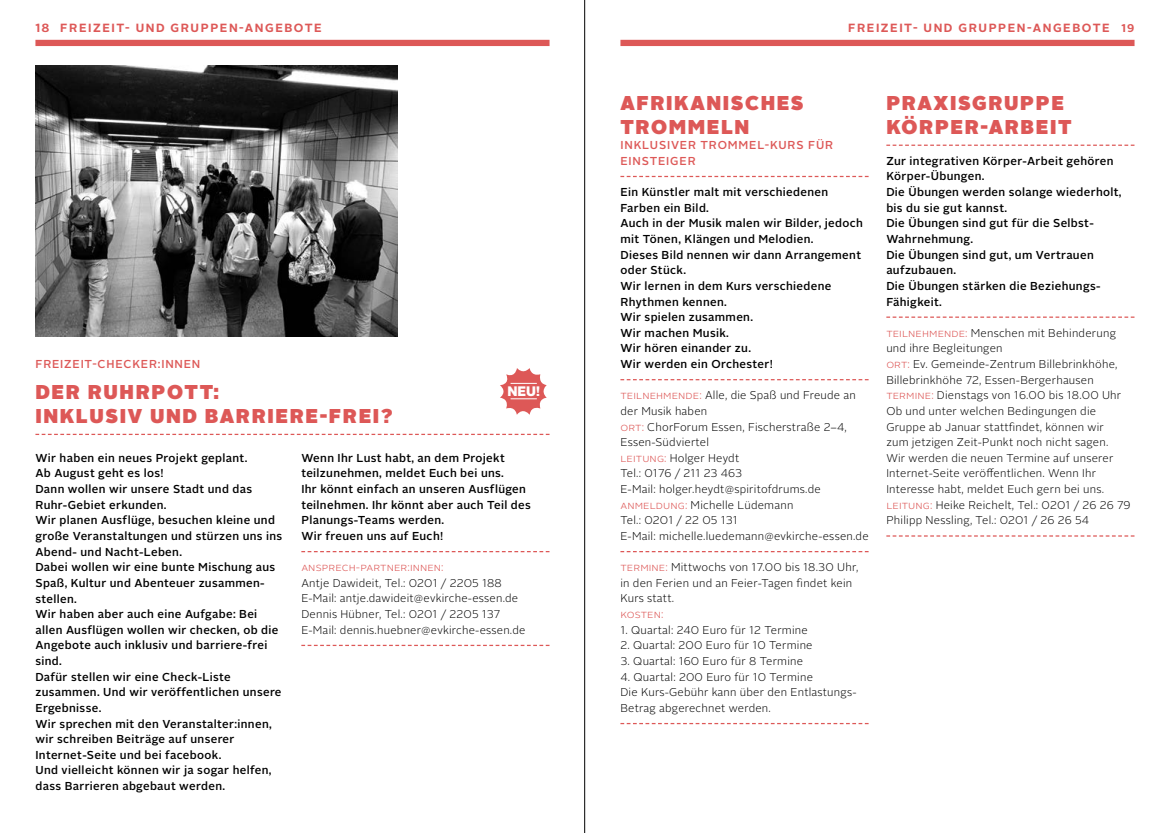
<style>
.page{position:relative;width:1170px;height:833px;background:#fff}
.page>*{position:absolute;margin:0;border:0;box-sizing:border-box;transform-origin:0 0}
.t1{font:900 20px/23.5px "Alright Sans";letter-spacing:.08em;color:#dd5857}
.t2{font:900 13.75px "Alright Sans";color:#fff}
.t3{font:700 11.88px "Alright Sans";letter-spacing:.13em;color:#dd5857}
.t4{font:500 11.5px/15.6px "Alright Sans";letter-spacing:.03em;color:#000}
.t5{font:500 11.5px/15.6px "Alright Sans";letter-spacing:.07em;color:#dd5857}
.t6{font:300 11.5px "Alright Sans";letter-spacing:.01em;color:#dd5857}
.t7{font:300 11.25px/15.6px "Alright Sans";letter-spacing:.02em;color:#000}
.s1{font-size:11.25px}
.s2{font-size:11.5px;color:#dd5857}
</style>
<div class="page">
<div style="left:620px;top:40px;width:514px;height:6px;background:#dd5857"></div>
<div style="left:35px;top:40px;width:514px;height:6px;background:#dd5857"></div>
<svg style="left:500px;top:368px;width:46px;height:47px"></svg>
<svg style="left:35px;top:434px;width:514px;height:1px"></svg>
<svg style="left:301px;top:551px;width:248px;height:1px"></svg>
<svg style="left:301px;top:645px;width:248px;height:1px"></svg>
<img style="left:35px;top:66px;width:362px;height:271px">
<svg style="left:620px;top:176px;width:248px;height:1px"></svg>
<svg style="left:620px;top:379px;width:248px;height:1px"></svg>
<svg style="left:620px;top:551px;width:248px;height:1px"></svg>
<svg style="left:620px;top:723px;width:248px;height:1px"></svg>
<svg style="left:886px;top:145px;width:248px;height:1px"></svg>
<svg style="left:886px;top:316px;width:248px;height:2px"></svg>
<svg style="left:886px;top:535px;width:248px;height:1px"></svg>
<hr style="left:584px;top:0;width:1px;height:833px;background:#000">
<p class="t3" style="left:35px;top:20px;width:288px">18 FREIZEIT- UND GRUPPEN-ANGEBOTE</p>
<p class="t3" style="left:848px;top:20px;width:288px">FREIZEIT- UND GRUPPEN-ANGEBOTE <span class="s1">19</span></p>
<p class="t5" style="left:35px;top:356px;width:166px">FREIZEIT-CHECKER:INNEN</p>
<h1 class="t1" style="left:35px;top:380px;width:359px">DER RUHRPOTT:<br>INKLUSIV UND BARRIERE-FREI?</h1>
<p class="t4" style="left:35px;top:450px;width:248px">Wir haben ein neues Projekt geplant.<br>Ab August geht es los!<br>Dann wollen wir unsere Stadt und das<br>Ruhr-Gebiet erkunden.<br>Wir planen Ausflüge, besuchen kleine und große Veranstaltungen und stürzen uns ins<br>Abend- und Nacht-Leben.<br>Dabei wollen wir eine bunte Mischung aus<br>Spaß, Kultur und Abenteuer zusammen&shy;stellen.<br>Wir haben aber auch eine Aufgabe: Bei allen Ausflügen wollen wir checken, ob die<br>Angebote auch inklusiv und barriere-frei sind.<br>Dafür stellen wir eine Check-Liste zusammen. Und wir veröffentlichen unsere<br>Ergebnisse.<br>Wir sprechen mit den Veranstalter:innen, wir schreiben Beiträge auf unserer<br>Internet-Seite und bei facebook.<br>Und vielleicht können wir ja sogar helfen, dass Barrieren abgebaut werden.</p>
<p class="t4" style="left:301px;top:450px;width:231px">Wenn Ihr Lust habt, an dem Projekt teilzunehmen, meldet Euch bei uns.<br>Ihr könnt einfach an unseren Ausflügen teilnehmen. Ihr könnt aber auch Teil des<br>Planungs-Teams werden.<br>Wir freuen uns auf Euch!</p>
<p class="t2" style="left:507px;top:381px;width:34px">NEU!</p>
<p class="t6" style="left:301px;top:559px;width:144px">Ansprech-Partner:innen:</p>
<p class="t7" style="left:301px;top:575px;width:226px">Antje Dawideit, Tel.: 0201 / 2205 188<br>E-Mail: antje.dawideit@evkirche-essen.de Dennis Hübner, Tel.: 0201 / 2205 137<br>E-Mail: dennis.huebner@evkirche-essen.de</p>
<h1 class="t1" style="left:620px;top:91px;width:185px">AFRIKANISCHES<br>TROMMELN</h1>
<p class="t5" style="left:620px;top:137px;width:214px">INKLUSIVER TROMMEL-KURS FÜR<br>EINSTEIGER</p>
<p class="t4" style="left:620px;top:184px;width:244px">Ein Künstler malt mit verschiedenen<br>Farben ein Bild.<br>Auch in der Musik malen wir Bilder, jedoch mit Tönen, Klängen und Melodien.<br>Dieses Bild nennen wir dann Arrangement oder Stück.<br>Wir lernen in dem Kurs verschiedene<br>Rhythmen kennen.<br>Wir spielen zusammen.<br>Wir machen Musik.<br>Wir hören einander zu.<br>Wir werden ein Orchester!</p>
<p class="t7" style="left:620px;top:388px;width:250px"><span class="s2">Teilnehmende:</span> Alle, die Spaß und Freude an der Musik haben<br><span class="s2">Ort:</span> ChorForum Essen, Fischerstraße 2–4,<br>Essen-Südviertel<br><span class="s2">Leitung:</span> Holger Heydt<br>Tel.: 0176 / 211 23 463<br>E-Mail: holger.heydt@spiritofdrums.de<br><span class="s2">Anmeldung:</span> Michelle Lüdemann<br>Tel.: 0201 / 22 05 131<br>E-Mail: michelle.luedemann@evkirche-essen.de</p>
<p class="t7" style="left:620px;top:559px;width:239px"><span class="s2">Termine:</span> Mittwochs von 17.00 bis 18.30 Uhr, in den Ferien und an Feier-Tagen findet kein<br>Kurs statt.</p>
<p class="t6" style="left:620px;top:606px;width:45px">Kosten:</p>
<p class="t7" style="left:620px;top:622px;width:189px">1. Quartal: 240 Euro für 12 Termine</p>
<p class="t7" style="left:620px;top:638px;width:194px">2. Quartal: 200 Euro für 10 Termine</p>
<p class="t7" style="left:620px;top:653px;width:184px">3. Quartal: 160 Euro für 8 Termine</p>
<p class="t7" style="left:620px;top:669px;width:237px">4. Quartal: 200 Euro für 10 Termine<br>Die Kurs-Gebühr kann über den Entlastungs-<br>Betrag abgerechnet werden.</p>
<h1 class="t1" style="left:886px;top:91px;width:187px">PRAXISGRUPPE<br>KÖRPER-ARBEIT</h1>
<p class="t4" style="left:886px;top:153px;width:237px">Zur integrativen Körper-Arbeit gehören<br>Körper-Übungen.<br>Die Übungen werden solange wiederholt, bis du sie gut kannst.<br>Die Übungen sind gut für die Selbst-<br>Wahrnehmung.<br>Die Übungen sind gut, um Vertrauen aufzubauen.<br>Die Übungen stärken die Beziehungs-<br>Fähigkeit.</p>
<p class="t7" style="left:886px;top:325px;width:246px"><span class="s2">Teilnehmende:</span> Menschen mit Behinderung und ihre Begleitungen<br><span class="s2">Ort:</span> Ev. Gemeinde-Zentrum Billebrinkhöhe, Billebrinkhöhe 72, Essen-Bergerhausen <span class="s2">Termine:</span> Dienstags von 16.00 bis 18.00 Uhr Ob und unter welchen Bedingungen die Gruppe ab Januar stattfindet, können wir<br>zum jetzigen Zeit-Punkt noch nicht sagen.<br>Wir werden die neuen Termine auf unserer Internet-Seite veröffentlichen. Wenn Ihr Interesse habt, meldet Euch gern bei uns.<br><span class="s2">Leitung:</span> Heike Reichelt, Tel.: 0201 / 26 26 79<br>Philipp Nessling, Tel.: 0201 / 26 26 54</p>
</div>
